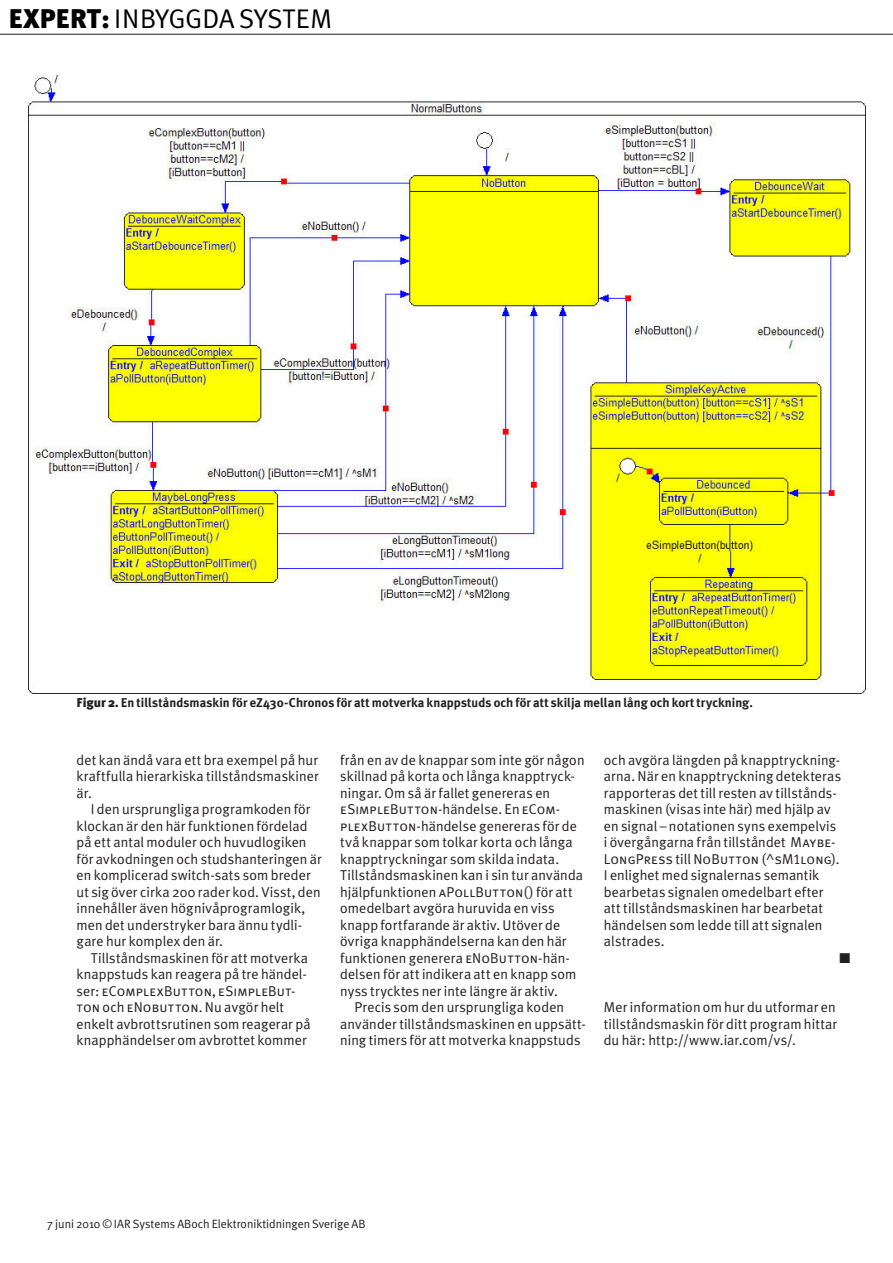
<style>
.page{position:relative;width:893px;height:1263px;background:#fff}
.page>*{position:absolute;margin:0;border:0;box-sizing:border-box;transform-origin:0 0}
.Mindre_Rubrik{font:27px "Meta Plus Normal";letter-spacing:-.005em;color:#000}
.Expert_brödtext_med{font:14.25px/16.5px "Meta Plus Normal";letter-spacing:.005em;color:#231f20}
.Expert_Brödtext{font:14.25px/16.5px "Meta Plus Normal";letter-spacing:.01em;color:#231f20;text-align:justify}
.Expert_brödtext_med-2{font:14.25px "Zapf Dingbats ITC";color:#231f20}
.Bildtext{font:700 12.75px "Meta Plus";letter-spacing:.005em;color:#231f20}
.t1{font:12px "Meta Plus Normal";color:#231f20}
.s1{font-family:"Meta Plus";font-weight:900}
.s2{font-weight:900}
.s3{font-family:"Meta Plus Normal Caps"}
</style>
<div class="page">
<hr style="left:0;top:34px;width:893px;height:1px;background:#231f20">
<img style="left:28px;top:76px;width:838px;height:618px">
<p class="Mindre_Rubrik" style="left:9px;top:3px;width:325px"><span class="s1">EXPERT:</span> INBYGGDA SYSTEM</p>
<p class="Bildtext" style="left:77px;top:695px;width:678px"><span class="s2">Figur 2.</span> En tillståndsmaskin för eZ430-Chronos för att motverka knappstuds och för att skilja mellan lång och kort tryckning.</p>
<p class="Expert_brödtext_med" style="left:77px;top:751px;width:244px;text-align:justify">det kan ändå vara ett bra exempel på hur kraftfulla hierarkiska tillståndsmaskiner är.</p>
<p class="Expert_brödtext_med" style="left:77px;top:801px;width:247px;text-indent:14px">I den ursprungliga programkoden för klockan är den här funktionen fördelad på ett antal moduler och huvudlogiken för avkodningen och studshanteringen är en komplicerad switch-sats som breder ut sig över cirka 200 rader kod. Visst, den innehåller även högnivåprogramlogik, men det understryker bara ännu tydli&shy;gare hur komplex den är.</p>
<p class="Expert_brödtext_med" style="left:77px;top:949px;width:236px;text-indent:14px">Tillståndsmaskinen för att motverka knappstuds kan reagera på tre händel&shy;ser: <span class="s3">eComplexButton</span>, <span class="s3">eSimpleBut&shy;ton</span> och <span class="s3">eNobutton</span>. Nu avgör helt enkelt avbrottsrutinen som reagerar på knapphändelser om avbrottet kommer</p>
<p class="Expert_brödtext_med" style="left:340px;top:751px;width:246px">från en av de knappar som inte gör någon skillnad på korta och långa knapptryck&shy;ningar. Om så är fallet genereras en <span class="s3">eSimpleButton</span>-händelse. En <span class="s3">eCom&shy;plexButton</span>-händelse genereras för de två knappar som tolkar korta och långa knapptryckningar som skilda indata.<br>Tillståndsmaskinen kan i sin tur använda hjälpfunktionen <span class="s3">aPollButton()</span> för att omedelbart avgöra huruvida en viss knapp fortfarande är aktiv. Utöver de övriga knapphändelserna kan den här funktionen generera <span class="s3">eNoButton</span>-hän&shy;delsen för att indikera att en knapp som nyss trycktes ner inte längre är aktiv.</p>
<p class="Expert_brödtext_med" style="left:340px;top:999px;width:247px;text-align:center">Precis som den ursprungliga koden använder tillståndsmaskinen en uppsätt&shy;ning timers för att motverka knappstuds</p>
<p class="Expert_brödtext_med" style="left:604px;top:751px;width:239px">och avgöra längden på knapptryckning&shy;arna. När en knapptryckning detekteras rapporteras det till resten av tillstånds&shy;maskinen (visas inte här) med hjälp av en signal – notationen syns exempelvis i övergångarna från tillståndet <span class="s3">Maybe-LongPress</span> till <span class="s3">NoButton</span> (^<span class="s3">sM1long</span>).<br>I enlighet med signalernas semantik bearbetas signalen omedelbart efter att tillståndsmaskinen har bearbetat händelsen som ledde till att signalen alstrades.</p>
<p class="Expert_brödtext_med-2" style="left:840px;top:951px;width:12px">■</p>
<p class="Expert_Brödtext" style="left:604px;top:999px;width:235px">Mer information om hur du utformar en tillståndsmaskin för ditt program hittar du här: http://www.iar.com/vs/.</p>
<p class="t1" style="left:47px;top:1217px;width:320px">7 juni 2010 © IAR Systems ABoch Elektroniktidningen Sverige AB</p>
</div>
